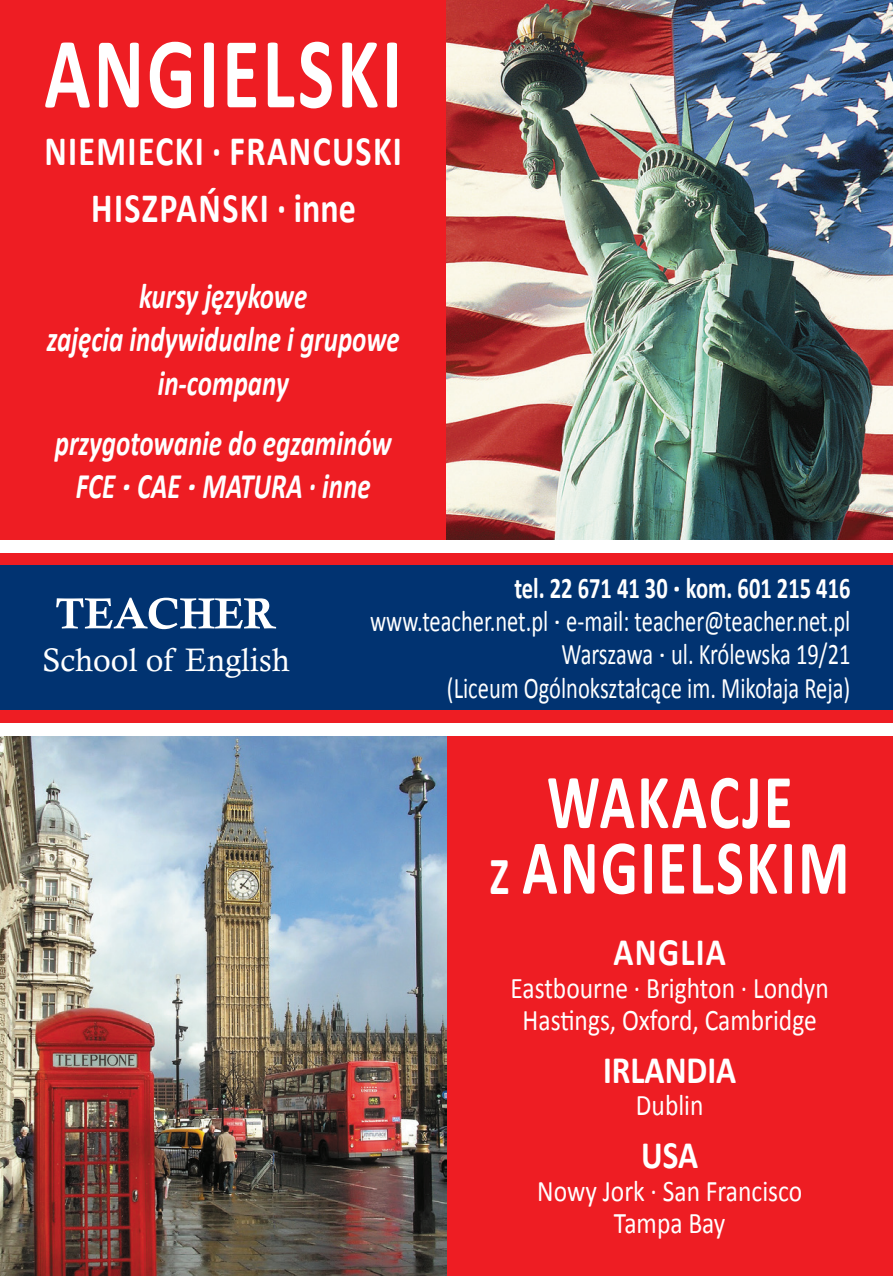
<style>
.page{position:relative;width:893px;height:1276px;background:#ee1d23}
.page>*{position:absolute;margin:0;border:0;box-sizing:border-box;transform-origin:0 0}
.t1{font:700 102px "Calibri";letter-spacing:.04em;color:#fff;scale:.75 1}
.t2{font:700 78px/65.7px "Calibri";letter-spacing:.04em;color:#fff;text-align:center;scale:.75 1}
.t3{font:700 42px/57.6px "Calibri";letter-spacing:.04em;color:#fff;text-align:center;scale:.81 1}
.t4{font:700 39px "Calibri";letter-spacing:.04em;color:#fff;scale:.85 1}
.t5{font:italic 700 36px/43.2px "Calibri";color:#fff;text-align:center;scale:.75 1}
.t6{font:32.7px "Calisto";color:#fff}
.t7{font:30px/33.3px "Calibri";color:#fff;text-align:right;scale:.75 1}
.t8{font:30px/32.7px "Calibri";color:#fff;text-align:center;scale:.85 1}
.t9{font:700 30px "Calibri";color:#fff;scale:.75 1}
.s1{font-size:54px}
</style>
<div class="page">
<img style="left:446px;top:0;width:447px;height:540px">
<img style="left:0;top:736px;width:446px;height:540px">
<div style="left:0;top:540px;width:893px;height:13px;background:#fff"></div>
<div style="left:0;top:723px;width:893px;height:13px;background:#fff"></div>
<div style="left:0;top:566px;width:893px;height:144px;background:#013371"></div>
<svg style="left:56px;top:597px;width:220px;height:32px"></svg>
<h1 class="t1" style="left:44px;top:8px;width:479px">ANGIELSKI</h1>
<h3 class="t3" style="left:44px;top:122px;width:443px">NIEMIECKI · FRANCUSKI<br>HISZPAŃSKI · INNE</h3>
<p class="t5" style="left:47px;top:275px;width:472px">kursy językowe<br>zajęcia indywidualne i grupowe in-company</p>
<p class="t5" style="left:55px;top:421px;width:451px">przygotowanie do egzaminów<br>FCE · CAE · MATURA · inne</p>
<p class="t6" style="left:43px;top:641px;width:249px">School of English</p>
<p class="t9" style="left:514px;top:568px;width:450px">TEL. 22 671 41 30 · KOM. 601 215 416</p>
<p class="t7" style="left:370px;top:604px;width:642px">www.teacher.net.pl · e-mail: teacher@teacher.net.pl<br>Warszawa · ul. Królewska 19/21<br>(Liceum Ogólnokształcące im. Mikołaja Reja)</p>
<h2 class="t2" style="left:490px;top:769px;width:481px">WAKACJE<br><span class="s1">Z</span> ANGIELSKIM</h2>
<h3 class="t4" style="left:613px;top:927px;width:134px">ANGLIA</h3>
<p class="t8" style="left:510px;top:971px;width:376px">Eastbourne · Brighton · Londyn<br>Hastings, Oxford, Cambridge</p>
<h3 class="t4" style="left:603px;top:1045px;width:20px">IRLAN</h3>
<h3 class="t4" style="left:687px;top:1045px;width:42px">DIA</h3>
<p class="t8" style="left:636px;top:1089px;width:81px">Dublin</p>
<h3 class="t4" style="left:641px;top:1130px;width:23px">USA</h3>
<p class="t8" style="left:537px;top:1174px;width:313px">Nowy Jork · San Francisco<br>Tampa Bay</p>
</div>
